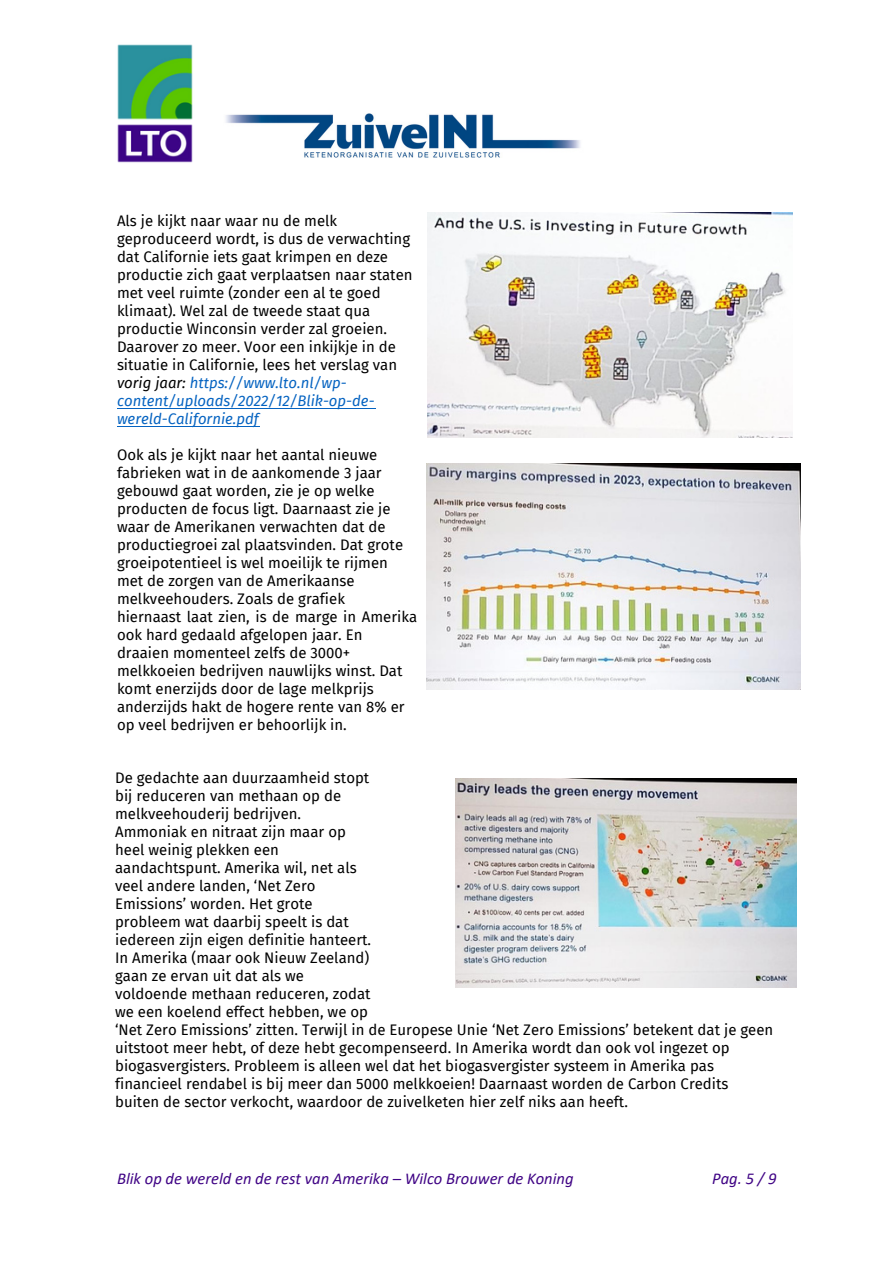
<style>
.page{position:relative;width:893px;height:1264px;background:#fff}
.page>*{position:absolute;margin:0;border:0;box-sizing:border-box;transform-origin:0 0}
.t1{font:italic 16.5px "Calibri";color:#400485}
.t2{font:15px/18px "Fira Sans";color:#000}
.t3{font:italic 15px/18px "Fira Sans";color:#0563c1}
.s1{color:#000}
</style>
<div class="page">
<img style="left:117px;top:44px;width:76px;height:119px">
<hr style="left:117px;top:408px;width:258px;height:1px;background:#0563c1">
<hr style="left:117px;top:426px;width:142px;height:1px;background:#0563c1">
<img style="left:427px;top:213px;width:365px;height:224px">
<img style="left:426px;top:463px;width:374px;height:226px">
<img style="left:455px;top:778px;width:341px;height:209px">
<img style="left:226px;top:113px;width:354px;height:44px">
<p class="t2" style="left:117px;top:212px;width:297px">Als je kijkt naar waar nu de melk geproduceerd wordt, is dus de verwachting dat Californie iets gaat krimpen en deze productie zich gaat verplaatsen naar staten met veel ruimte (zonder een al te goed klimaat). Wel zal de tweede staat qua productie Winconsin verder zal groeien.<br>Daarover zo meer. Voor een inkijkje in de situatie in Californie, lees het verslag van</p>
<p class="t3" style="left:117px;top:374px;width:259px"><span class="s1">vorig jaar:</span> https://www.lto.nl/wp&shy;content/uploads/2022/12/Blik-op-de&shy;wereld-Californie.pdf</p>
<p class="t2" style="left:117px;top:446px;width:287px">Ook als je kijkt naar het aantal nieuwe fabrieken wat in de aankomende 3 jaar gebouwd gaat worden, zie je op welke producten de focus ligt. Daarnaast zie je waar de Amerikanen verwachten dat de productiegroei zal plaatsvinden. Dat grote groeipotentieel is wel moeilijk te rijmen</p>
<p class="t2" style="left:117px;top:572px;width:239px">met de zorgen van de Amerikaanse melkveehouders. Zoals de grafiek</p>
<p class="t2" style="left:117px;top:608px;width:301px">hiernaast laat zien, is de marge in Amerika ook hard gedaald afgelopen jaar. En</p>
<p class="t2" style="left:117px;top:644px;width:289px">draaien momenteel zelfs de 3000+ melkkoeien bedrijven nauwlijks winst. Dat komt enerzijds door de lage melkprijs anderzijds hakt de hogere rente van 8% er op veel bedrijven er behoorlijk in.</p>
<p class="t2" style="left:115px;top:768px;width:256px">De gedachte aan duurzaamheid stopt</p>
<p class="t2" style="left:115px;top:786px;width:228px">bij reduceren van methaan op de</p>
<p class="t2" style="left:115px;top:804px;width:187px">melkveehouderij bedrijven.</p>
<p class="t2" style="left:115px;top:822px;width:232px">Ammoniak en nitraat zijn maar op</p>
<p class="t2" style="left:115px;top:840px;width:165px">heel weinig plekken een</p>
<p class="t2" style="left:115px;top:858px;width:243px">aandachtspunt. Amerika wil, net als</p>
<p class="t2" style="left:115px;top:876px;width:202px">veel andere landen, ‘Net Zero</p>
<p class="t2" style="left:115px;top:894px;width:199px">Emissions’ worden. Het grote</p>
<p class="t2" style="left:115px;top:912px;width:235px">probleem wat daarbij speelt is dat</p>
<p class="t2" style="left:115px;top:930px;width:257px">iedereen zijn eigen definitie hanteert.</p>
<p class="t2" style="left:115px;top:948px;width:256px">In Amerika (maar ook Nieuw Zeeland)</p>
<p class="t2" style="left:115px;top:966px;width:190px">gaan ze ervan uit dat als we</p>
<p class="t2" style="left:115px;top:984px;width:257px">voldoende methaan reduceren, zodat</p>
<p class="t2" style="left:115px;top:1002px;width:254px">we een koelend effect hebben, we op</p>
<p class="t2" style="left:115px;top:1020px;width:659px">‘Net Zero Emissions’ zitten. Terwijl in de Europese Unie ‘Net Zero Emissions’ betekent dat je geen uitstoot meer hebt, of deze hebt gecompenseerd. In Amerika wordt dan ook vol ingezet op biogasvergisters. Probleem is alleen wel dat het biogasvergister systeem in Amerika pas</p>
<p class="t2" style="left:115px;top:1074px;width:614px">financieel rendabel is bij meer dan 5000 melkkoeien! Daarnaast worden de Carbon Credits</p>
<p class="t2" style="left:115px;top:1092px;width:514px">buiten de sector verkocht, waardoor de zuivelketen hier zelf niks aan heeft.</p>
<p class="t1" style="left:117px;top:1171px;width:458px">Blik op de wereld en de rest van Amerika – Wilco Brouwer de Koning</p>
<p class="t1" style="left:712px;top:1171px;width:66px">Pag. 5 / 9</p>
</div>
